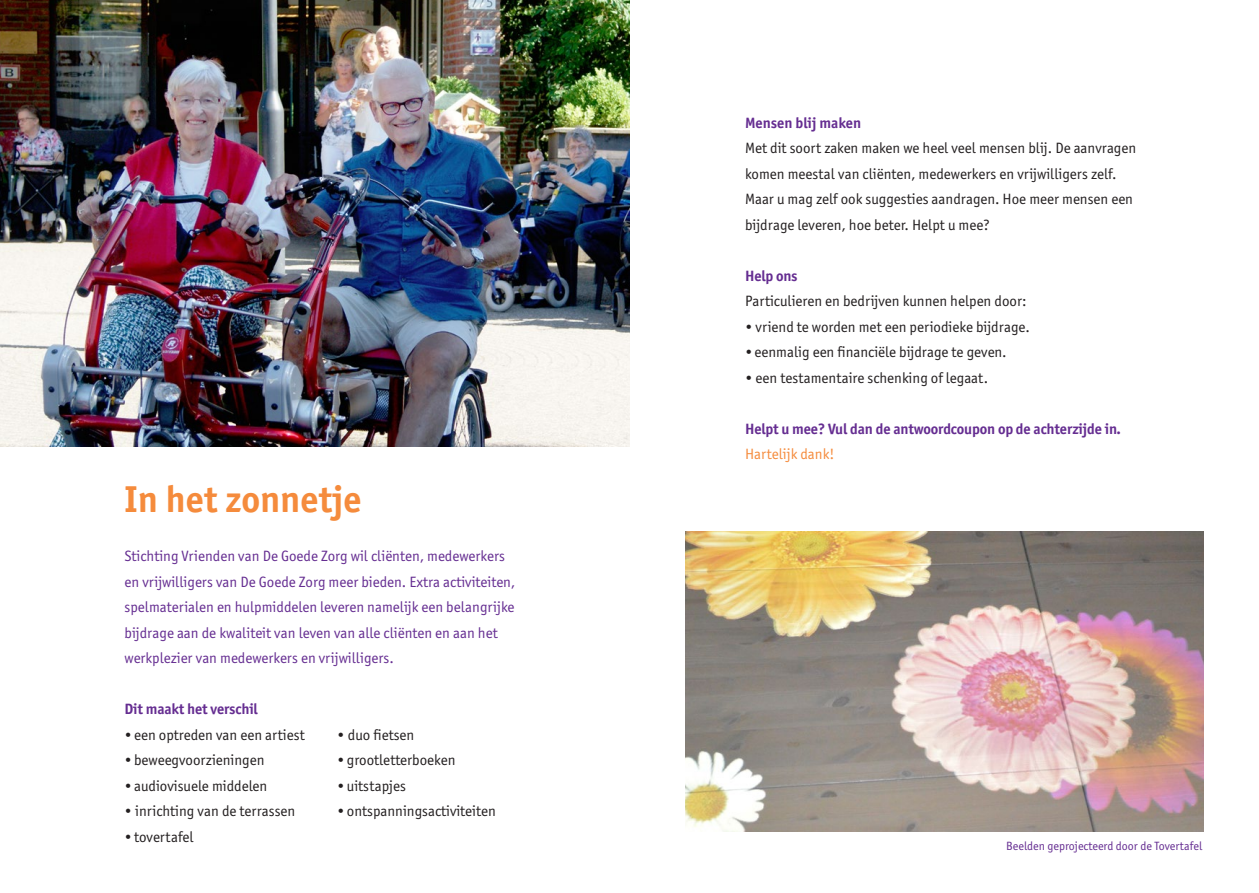
<style>
.page{position:relative;width:1259px;height:893px;background:#fff}
.page>*{position:absolute;margin:0;border:0;box-sizing:border-box;transform-origin:0 0}
.kop{font:700 37.5px "Officina Sans ITC Pro";color:#f58b3c}
.t1{font:15px/25.5px "Officina Sans ITC Pro";color:#231f20}
.inleiding{font:15px/25.5px "Officina Sans ITC Pro";color:#652d91}
.Alineakop{font:700 15px "Officina Sans ITC Pro";letter-spacing:-.01em;color:#652d91}
.t2{font:15px "Officina Sans ITC Pro";color:#f58b3c}
.inleiding-2{font:12px "Officina Sans ITC Pro";color:#652d91}
</style>
<div class="page">
<img style="left:0;top:0;width:629px;height:446px">
<img style="left:685px;top:531px;width:518px;height:300px">
<p class="kop" style="left:125px;top:476px;width:238px">In het zonnetje</p>
<p class="inleiding" style="left:125px;top:543px;width:392px">Stichting Vrienden van De Goede Zorg wil cliënten, medewerkers en vrijwilligers van De Goede Zorg meer bieden. Extra activiteiten, spelmaterialen en hulpmiddelen leveren namelijk een belangrijke bijdrage aan de kwaliteit van leven van alle cliënten en aan het werkplezier van medewerkers en vrijwilligers.</p>
<p class="Alineakop" style="left:125px;top:700px;width:135px">Dit maakt het verschil</p>
<p class="t1" style="left:125px;top:722px;width:182px">• een optreden van een artiest</p>
<p class="t1" style="left:125px;top:747px;width:141px">• beweegvoorzieningen</p>
<p class="t1" style="left:125px;top:773px;width:144px">• audiovisuele middelen</p>
<p class="t1" style="left:125px;top:798px;width:172px">• inrichting van de terrassen</p>
<p class="t1" style="left:125px;top:824px;width:71px">• tovertafel</p>
<p class="t1" style="left:337px;top:722px;width:79px">• duo fietsen</p>
<p class="t1" style="left:337px;top:747px;width:120px">• grootletterboeken</p>
<p class="t1" style="left:337px;top:773px;width:70px">• uitstapjes</p>
<p class="t1" style="left:337px;top:798px;width:160px">• ontspanningsactiviteiten</p>
<p class="Alineakop" style="left:745px;top:113px;width:117px">Mensen blij maken</p>
<p class="t1" style="left:745px;top:135px;width:393px">Met dit soort zaken maken we heel veel mensen blij. De aanvragen komen meestal van cliënten, medewerkers en vrijwilligers zelf.<br>Maar u mag zelf ook suggesties aandragen. Hoe meer mensen een bijdrage leveren, hoe beter. Helpt u mee?</p>
<p class="Alineakop" style="left:745px;top:266px;width:54px">Help ons</p>
<p class="t1" style="left:745px;top:288px;width:283px">Particulieren en bedrijven kunnen helpen door:</p>
<p class="t1" style="left:745px;top:314px;width:286px">• vriend te worden met een periodieke bijdrage.</p>
<p class="t1" style="left:745px;top:339px;width:263px">• eenmalig een financiële bijdrage te geven.</p>
<p class="t1" style="left:745px;top:365px;width:245px">• een testamentaire schenking of legaat.</p>
<p class="Alineakop" style="left:745px;top:419px;width:377px">Helpt u mee? Vul dan de antwoordcoupon op de achterzijde in.</p>
<p class="t2" style="left:745px;top:445px;width:91px">Hartelijk dank!</p>
<p class="inleiding-2" style="left:1006px;top:839px;width:198px">Beelden geprojecteerd door de Tovertafel</p>
</div>
